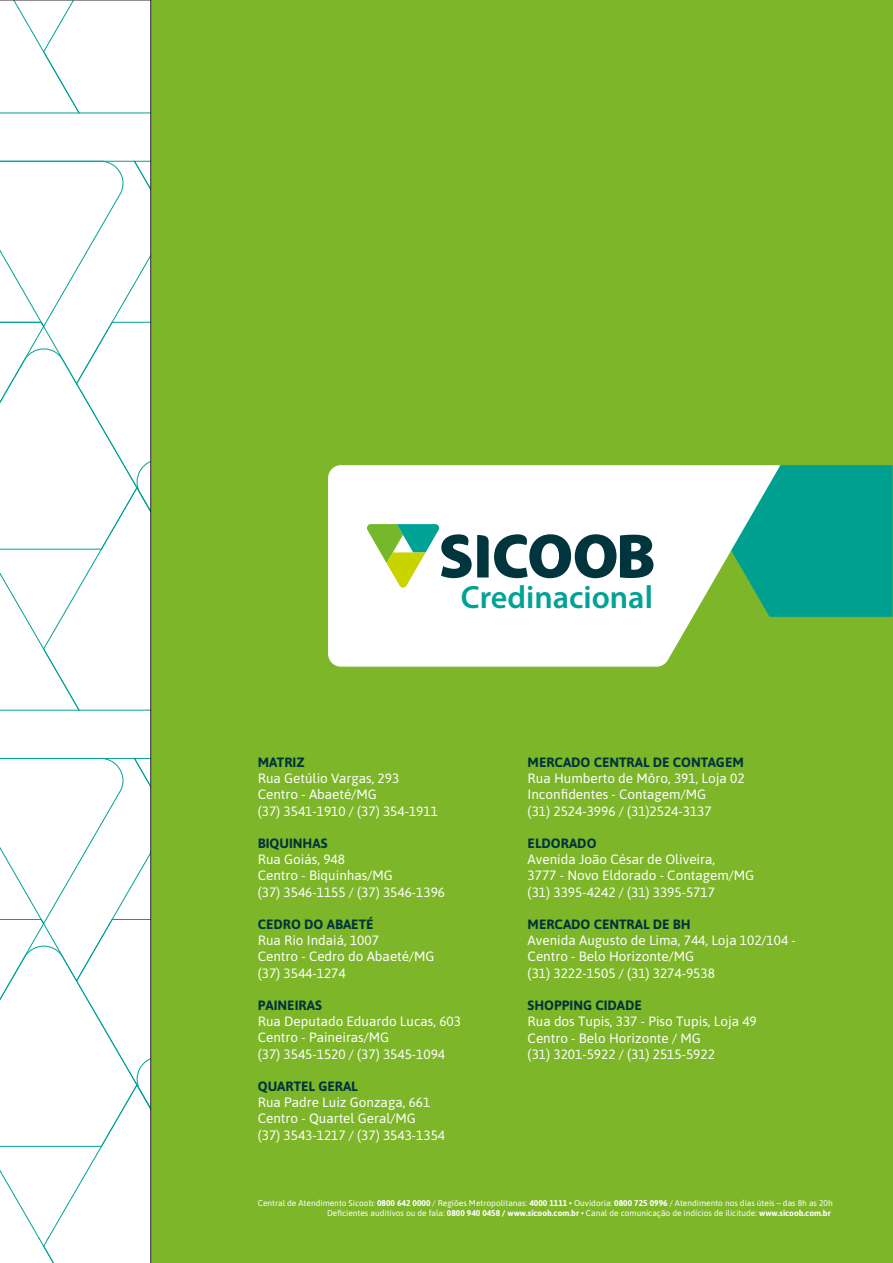
<style>
.page{position:relative;width:893px;height:1263px;background:#7db629}
.page>*{position:absolute;margin:0;border:0;box-sizing:border-box;transform-origin:0 0}
.t1{font:600 32.1px "Myriad Pro";color:#00a295}
.t2{font:13.5px/16.2px "Asap";color:#fff}
.t3{font:700 13.5px "Asap";color:#00353d}
.t4{font:8.4px/10.1px "Asap";color:#fff;text-align:right}
.s1{font-weight:700}
</style>
<div class="page">
<div style="left:0;top:0;width:151px;height:1263px;background:#fff"></div>
<div style="left:780px;top:465px;width:113px;height:152px;background:#00a091"></div>
<svg style="left:328px;top:465px;width:452px;height:202px;background:#e3f1e1"></svg>
<svg style="left:367px;top:524px;width:286px;height:64px;background:#9fbaac"></svg>
<h1 class="t1" style="left:461px;top:577px;width:194px">Credinacional</h1>
<p class="t3" style="left:258px;top:753px;width:48px">MATRIZ</p>
<p class="t2" style="left:258px;top:770px;width:182px">Rua Getúlio Vargas, 293<br>Centro - Abaeté/MG<br>(37) 3541-1910 / (37) 354-1911</p>
<p class="t3" style="left:258px;top:834px;width:71px">BIQUINHAS</p>
<p class="t2" style="left:258px;top:851px;width:189px">Rua Goiás, 948<br>Centro - Biquinhas/MG<br>(37) 3546-1155 / (37) 3546-1396</p>
<p class="t3" style="left:258px;top:915px;width:117px">CEDRO DO ABAETÉ</p>
<p class="t2" style="left:258px;top:932px;width:178px">Rua Rio Indaiá, 1007<br>Centro - Cedro do Abaeté/MG (37) 3544-1274</p>
<p class="t3" style="left:258px;top:996px;width:65px">PAINEIRAS</p>
<p class="t2" style="left:258px;top:1013px;width:205px">Rua Deputado Eduardo Lucas, 603<br>Centro - Paineiras/MG<br>(37) 3545-1520 / (37) 3545-1094</p>
<p class="t3" style="left:258px;top:1077px;width:102px">QUARTEL GERAL</p>
<p class="t2" style="left:258px;top:1094px;width:189px">Rua Padre Luiz Gonzaga, 661<br>Centro - Quartel Geral/MG<br>(37) 3543-1217 / (37) 3543-1354</p>
<p class="t3" style="left:528px;top:753px;width:218px">MERCADO CENTRAL DE CONTAGEM</p>
<p class="t2" style="left:528px;top:770px;width:218px">Rua Humberto de Môro, 391, Loja 02<br>Inconfidentes - Contagem/MG<br>(31) 2524-3996 / (31)2524-3137</p>
<p class="t3" style="left:528px;top:834px;width:70px">ELDORADO</p>
<p class="t2" style="left:528px;top:851px;width:228px">Avenida João César de Oliveira,<br>3777 - Novo Eldorado - Contagem/MG (31) 3395-4242 / (31) 3395-5717</p>
<p class="t3" style="left:528px;top:915px;width:165px">MERCADO CENTRAL DE BH</p>
<p class="t2" style="left:528px;top:932px;width:270px">Avenida Augusto de Lima, 744, Loja 102/104 -<br>Centro - Belo Horizonte/MG<br>(31) 3222-1505 / (31) 3274-9538</p>
<p class="t3" style="left:528px;top:996px;width:116px">SHOPPING CIDADE</p>
<p class="t2" style="left:528px;top:1013px;width:231px">Rua dos Tupis, 337 - Piso Tupis, Loja 49<br>Centro - Belo Horizonte / MG<br>(31) 3201-5922 / (31) 2515-5922</p>
<p class="t4" style="left:258px;top:1197px;width:576px">Central de Atendimento Sicoob: <span class="s1">0800 642 0000</span> / Regiões Metropolitanas: <span class="s1">4000 1111 •</span> Ouvidoria: <span class="s1">0800 725 0996</span> / Atendimento nos dias úteis – das 8h as 20h<br>Deficientes auditivos ou de fala: <span class="s1">0800 940 0458 / www.sicoob.com.br</span> • Canal de comunicação de indícios de ilicitude: <span class="s1">www.sicoob.com.br</span></p>
</div>
